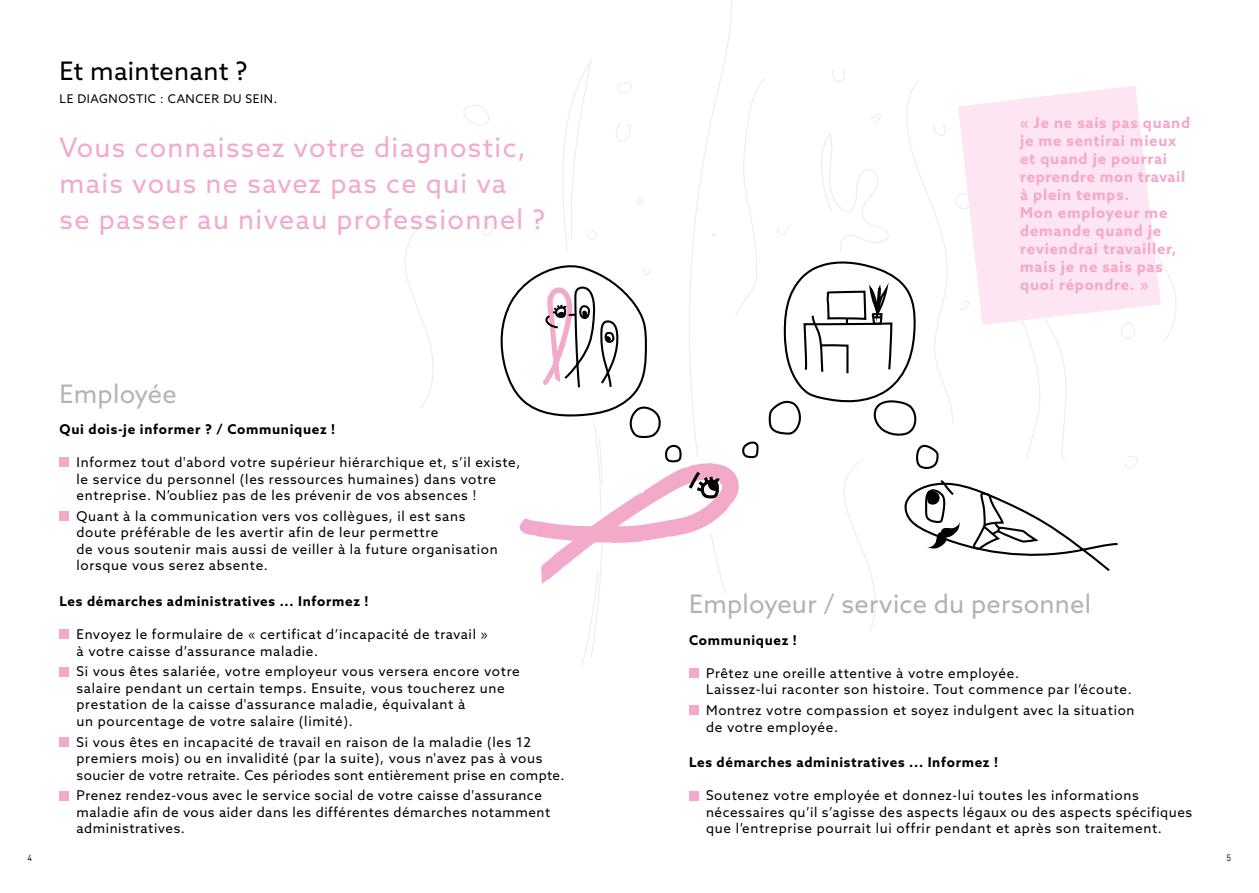
<style>
.page{position:relative;width:1259px;height:893px;background:#fff}
.page>*{position:absolute;margin:0;border:0;box-sizing:border-box;transform-origin:0 0}
.t1{font:27px/36px "Azo Sans";letter-spacing:.05em;color:#f4a9ca}
.t2{font:25.5px "Azo Sans";letter-spacing:.01em;color:#b1b2b3}
.t3{font:25.5px "Azo Sans";letter-spacing:.01em;color:#000}
.t4{font:25.5px "Azo Sans";letter-spacing:.01em;color:#b3b4b5}
.t5{font:700 15px/18px "Azo Sans";letter-spacing:.05em;color:#f4a9ca}
.t6{font:13.5px/16.5px "Azo Sans";letter-spacing:.05em;color:#000}
.t7{font:700 13.5px "Azo Sans";letter-spacing:.05em;color:#000}
.t8{font:12px "Azo Sans";letter-spacing:.05em;color:#000}
.t9{font:9px "DINOT";color:#000}
</style>
<div class="page">
<svg style="left:405px;top:215px;width:30px;height:193px"></svg>
<svg style="left:463px;top:0;width:714px;height:665px"></svg>
<div style="left:60px;top:457px;width:9px;height:10px;background:#f4a9ca"></div>
<div style="left:60px;top:511px;width:9px;height:10px;background:#f4a9ca"></div>
<div style="left:60px;top:629px;width:9px;height:10px;background:#f4a9ca"></div>
<div style="left:60px;top:667px;width:9px;height:9px;background:#f4a9ca"></div>
<div style="left:60px;top:737px;width:9px;height:10px;background:#f4a9ca"></div>
<div style="left:60px;top:791px;width:9px;height:9px;background:#f4a9ca"></div>
<div style="left:689px;top:668px;width:10px;height:10px;background:#f4a9ca"></div>
<div style="left:689px;top:705px;width:10px;height:10px;background:#f4a9ca"></div>
<div style="left:689px;top:791px;width:10px;height:9px;background:#f4a9ca"></div>
<svg style="left:958px;top:86px;width:202px;height:239px;fill:#fde5f3"></svg>
<h2 class="t3" style="left:60px;top:54px;width:189px">Et maintenant ?</h2>
<p class="t8" style="left:60px;top:91px;width:219px">LE DIAGNOSTIC : CANCER DU SEIN.</p>
<h1 class="t1" style="left:60px;top:129px;width:487px">Vous connaissez votre diagnostic, mais vous ne savez pas ce qui va<br>se passer au niveau professionnel ?</h1>
<h2 class="t4" style="left:60px;top:377px;width:119px">Employée</h2>
<p class="t7" style="left:60px;top:420px;width:277px">Qui dois-je informer ? / Communiquez !</p>
<p class="t6" style="left:77px;top:454px;width:445px">Informez tout d'abord votre supérieur hiérarchique et, s’il existe, le service du personnel (les ressources humaines) dans votre entreprise. N’oubliez pas de les prévenir de vos absences !</p>
<p class="t6" style="left:77px;top:508px;width:423px">Quant à la communication vers vos collègues, il est sans doute préférable de les avertir afin de leur permettre<br>de vous soutenir mais aussi de veiller à la future organisation lorsque vous serez absente.</p>
<p class="t7" style="left:60px;top:592px;width:310px">Les démarches administratives ... Informez !</p>
<p class="t6" style="left:77px;top:626px;width:413px">Envoyez le formulaire de « certificat d’incapacité de travail » à votre caisse d’assurance maladie.</p>
<p class="t6" style="left:77px;top:663px;width:445px">Si vous êtes salariée, votre employeur vous versera encore votre salaire pendant un certain temps. Ensuite, vous toucherez une prestation de la caisse d'assurance maladie, équivalant à<br>un pourcentage de votre salaire (limité).</p>
<p class="t6" style="left:77px;top:733px;width:489px">Si vous êtes en incapacité de travail en raison de la maladie (les 12 premiers mois) ou en invalidité (par la suite), vous n'avez pas à vous soucier de votre retraite. Ces périodes sont entièrement prise en compte.</p>
<p class="t6" style="left:77px;top:787px;width:475px">Prenez rendez-vous avec le service social de votre caisse d'assurance maladie afin de vous aider dans les différentes démarches notamment administratives.</p>
<p class="t5" style="left:1020px;top:113px;width:171px">« Je ne sais pas quand je me sentirai mieux et quand je pourrai reprendre mon travail à plein temps.<br>Mon employeur me demande quand je reviendrai travailler, mais je ne sais pas quoi répondre. »</p>
<h2 class="t2" style="left:689px;top:588px;width:404px">Employeur / service du personnel</h2>
<p class="t7" style="left:689px;top:631px;width:109px">Communiquez !</p>
<p class="t6" style="left:706px;top:665px;width:427px">Prêtez une oreille attentive à votre employée.<br>Laissez-lui raconter son histoire. Tout commence par l’écoute.</p>
<p class="t6" style="left:706px;top:702px;width:430px">Montrez votre compassion et soyez indulgent avec la situation de votre employée.</p>
<p class="t7" style="left:689px;top:754px;width:310px">Les démarches administratives ... Informez !</p>
<p class="t6" style="left:706px;top:787px;width:488px">Soutenez votre employée et donnez-lui toutes les informations nécessaires qu’il s’agisse des aspects légaux ou des aspects spécifiques que l’entreprise pourrait lui offrir pendant et après son traitement.</p>
<p class="t9" style="left:28px;top:852px;width:6px">4</p>
<p class="t9" style="left:1226px;top:852px;width:6px">5</p>
</div>
